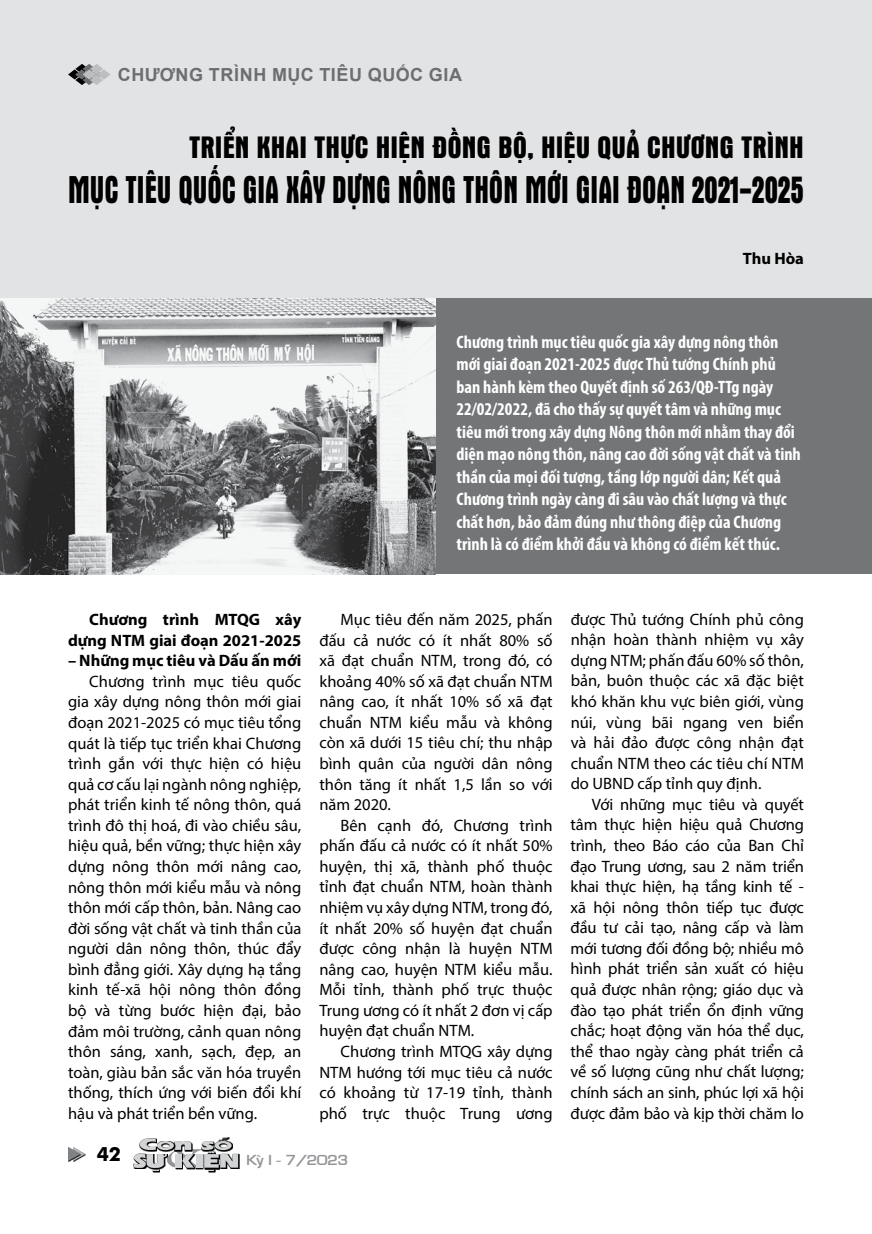
<style>
.page{position:relative;width:872px;height:1234px;background:#fff}
.page>*{position:absolute;margin:0;border:0;box-sizing:border-box;transform-origin:0 0}
.t1{font:39.3px "UTM Aurora";color:#000;scale:.8 1}
.t2{font:31.5px "UTM Aurora";color:#000}
.t3{font:700 19.5px "Futura";color:#000}
.t4{font:700 condensed 18px/22.5px "Myriad Pro";color:#fff}
.t5{font:700 18px "Arial";letter-spacing:.035em;color:#6d6e71}
.t6{font:16.5px/20.5px "Myriad Pro";letter-spacing:-.01em;color:#000;text-align:justify}
.t7{font:700 16.5px/20.5px "Myriad Pro";color:#000;text-align:right}
.t8{font:13.5px "VNI Eurasia Bold";color:#939598;scale:1.1 1}
</style>
<div class="page">
<div style="left:0;top:0;width:872px;height:298px;background:#e2e3e4"></div>
<div style="left:0;top:298px;width:872px;height:276px;background:#737577"></div>
<svg style="left:68px;top:64px;width:43px;height:21px"></svg>
<svg style="left:68px;top:1147px;width:17px;height:13px"></svg>
<svg style="left:238px;top:1153px;width:1px;height:15px"></svg>
<svg style="left:133px;top:1137px;width:105px;height:34px"></svg>
<img style="left:0;top:298px;width:436px;height:276px">
<p class="t5" style="left:118px;top:62px;width:345px">CHƯƠNG TRÌNH MỤC TIÊU QUỐC GIA</p>
<h2 class="t2" style="left:189px;top:126px;width:616px">TRIỂN KHAI THỰC HIỆN ĐỒNG BỘ, HIỆU QUẢ CHƯƠNG TRÌNH</h2>
<h1 class="t1" style="left:68px;top:163px;width:921px">MỤC TIÊU QUỐC GIA XÂY DỰNG NÔNG THÔN MỚI GIAI ĐOẠN 2021-2025</h1>
<p class="t7" style="left:743px;top:247px;width:63px">Thu Hòa</p>
<p class="t4" style="left:456px;top:330px;width:346px">Chương trình mục tiêu quốc gia xây dựng nông thôn mới giai đoạn 2021-2025 được Thủ tướng Chính phủ<br>ban hà nh kèm theo Quyết định số 263/QĐ-TTg ngày 22/02/2022, đã cho thấy sự quyết tâm và những mục tiêu mới trong xây dựng Nông thôn mới nhằm thay đổi diện mạo nông thôn, nâng cao đời sống vật chất và tinh thần của mọi đối tượng, tầng lớp người dân; Kết quả Chương trình ngày càng đi sâu vào chất lượng và thực chất hơn, bảo đảm đúng như thông điệp của Chương trình là có điểm khởi đầu và không có điểm kết thúc.</p>
<p class="t7" style="left:68px;top:608px;width:235px">Chương trình MTQG xây dựng NTM giai đoạn 2021-2025</p>
<p class="t7" style="left:68px;top:649px;width:235px">– Những mục tiêu và Dấu ấn mới</p>
<p class="t6" style="left:68px;top:670px;width:235px;text-indent:21px">Chương trình mục tiêu quốc gia xây dựng nông thôn mới giai đoạn 2021-2025 có mục tiêu tổng quát là tiếp tục triển khai Chương trình gắn với thực hiện có hiệu quả cơ cấu lại ngành nông nghiệp, phát triển kinh tế nông thôn, quá trình đô thị hoá, đi vào chiều sâu, hiệu quả, bền vững; thực hiện xây dựng nông thôn mới nâng cao, nông thôn mới kiểu mẫu và nông thôn mới cấp thôn, bản. Nâng cao đời sống vật chất và tinh thần của người dân nông thôn, thúc đẩy bình đẳng giới. Xây dựng hạ tầng kinh tế-xã hội nông thôn đồng bộ và từng bước hiện đại, bảo đảm môi trường, cảnh quan nông thôn sáng, xanh, sạch, đẹp, an toàn, giàu bản sắc văn hóa truyền thống, thích ứng với biến đổi khí hậu và phát triển bền vững.</p>
<p class="t6" style="left:319px;top:608px;width:235px;text-indent:21px">Mục tiêu đến năm 2025, phấn đấu cả nước có ít nhất 80% số xã đạt chuẩn NTM, trong đó, có khoảng 40% số xã đạt chuẩn NTM nâng cao, ít nhất 10% số xã đạt chuẩn NTM kiểu mẫu và không còn xã dưới 15 tiêu chí; thu nhập bình quân của người dân nông thôn tăng ít nhất 1,5 lần so với năm 2020.</p>
<p class="t6" style="left:319px;top:814px;width:235px;text-indent:21px">Bên cạnh đó, Chương trình phấn đấu cả nước có ít nhất 50% huyện, thị xã, thành phố thuộc tỉnh đạt chuẩn NTM, hoàn thành nhiệm vụ xây dựng NTM, trong đó, ít nhất 20% số huyện đạt chuẩn được công nhận là huyện NTM nâng cao, huyện NTM kiểu mẫu.<br>Mỗi tỉnh, thành phố trực thuộc Trung ương có ít nhất 2 đơn vị cấp huyện đạt chuẩn NTM.</p>
<p class="t6" style="left:319px;top:1040px;width:235px;text-indent:21px">Chương trình MTQG xây dựng NTM hướng tới mục tiêu cả nước có khoảng từ 17-19 tỉnh, thành phố trực thuộc Trung ương</p>
<p class="t6" style="left:570px;top:608px;width:235px">được Thủ tướng Chính phủ công nhận hoàn thành nhiệm vụ xây dựng NTM; phấn đấu 60% số thôn, bản, buôn thuộc các xã đặc biệt khó khăn khu vực biên giới, vùng núi, vùng bãi ngang ven biển và hải đảo được công nhận đạt chuẩn NTM theo các tiêu chí NTM do UBND cấp tỉnh quy định.</p>
<p class="t6" style="left:570px;top:793px;width:235px;text-align:left;text-indent:21px">Với những mục tiêu và quyết tâm thực hiện hiệu quả Chương trình, theo Báo cáo của Ban Chỉ đạo Trung ương, sau 2 năm triển khai thực hiện, hạ tầng kinh tế - xã hội nông thôn tiếp tục được đầu tư cải tạo, nâng cấp và làm mới tương đối đồng bộ; nhiều mô hình phát triển sản xuất có hiệu quả được nhân rộng; giáo dục và đào tạo phát triển ổn định vững chắc; hoạt động văn hóa thể dục, thể thao ngày càng phát triển cả về số lượng cũng như chất lượng; chính sách an sinh, phúc lợi xã hội được đảm bảo và kịp thời chăm lo</p>
<p class="t3" style="left:97px;top:1139px;width:26px">42</p>
<p class="t8" style="left:247px;top:1150px;width:94px">KyøI - 7/2023</p>
</div>
